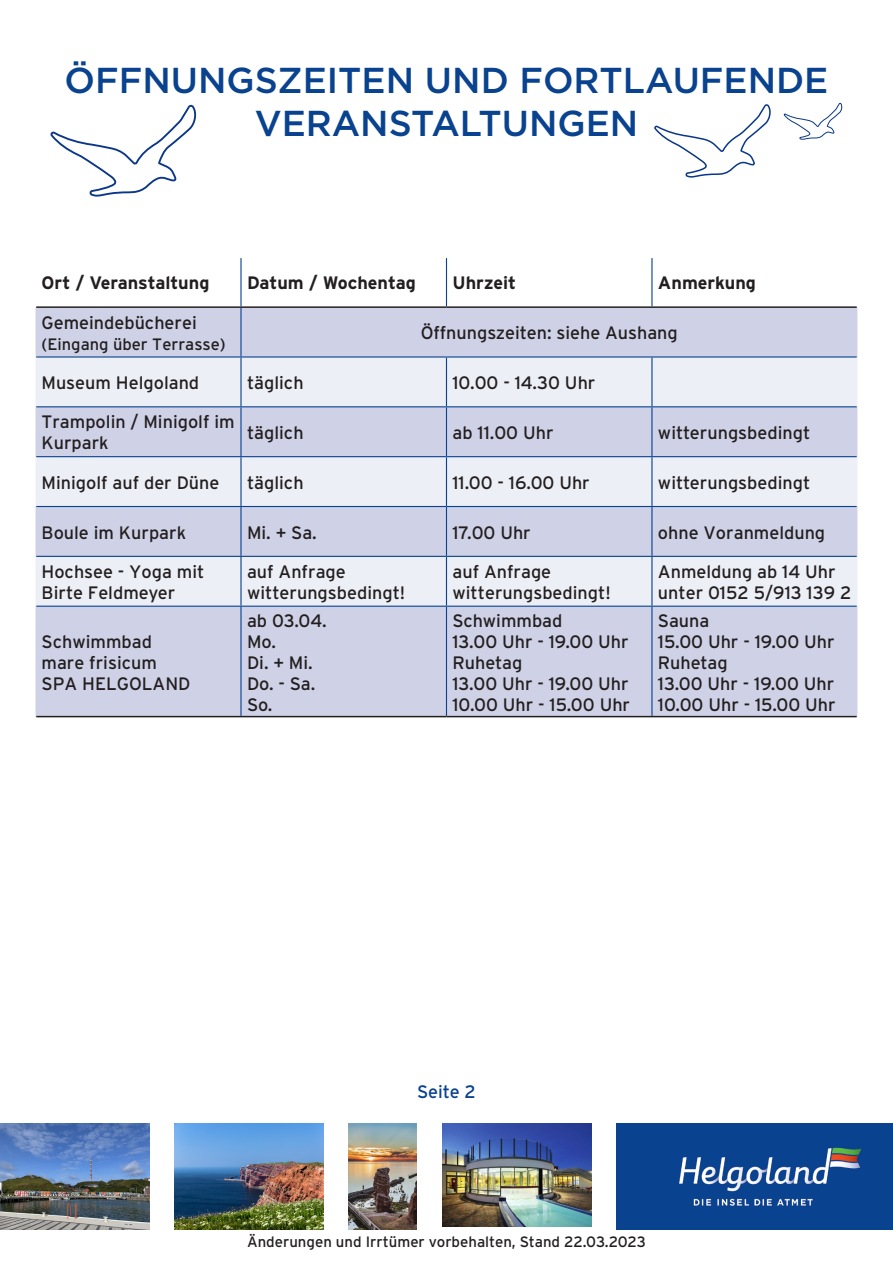
<style>
.page{position:relative;width:893px;height:1263px;background:#fff}
.page>*{position:absolute;margin:0;border:0;box-sizing:border-box;transform-origin:0 0}
.t1{font:500 36px/43.2px "Gotham";color:#09428e;text-align:center}
.t2{font:18px/21px "Interstate";color:#231f20}
.t3{font:700 18px "Interstate";color:#231f20}
.t4{font:18px "Interstate";letter-spacing:-.005em;color:#09428e}
.t5{font:16.5px "Interstate";color:#231f20}
.t6{font:15px "Interstate";color:#231f20}
</style>
<div class="page">
<svg style="left:50px;top:104px;width:147px;height:93px"></svg>
<svg style="left:654px;top:104px;width:117px;height:74px"></svg>
<svg style="left:784px;top:102px;width:59px;height:38px"></svg>
<img style="left:1px;top:1123px;width:149px;height:106px">
<img style="left:174px;top:1123px;width:149px;height:106px">
<img style="left:442px;top:1123px;width:149px;height:104px">
<img style="left:349px;top:1123px;width:68px;height:106px">
<img style="left:617px;top:1123px;width:276px;height:106px">
<div style="left:36px;top:308px;width:821px;height:408px;background:#cfd2e7"></div>
<svg style="left:36px;top:358px;width:821px;height:248px;background:#dfe2ef"></svg>
<hr style="left:240px;top:258px;width:2px;height:48px;background:#09428e">
<hr style="left:446px;top:258px;width:1px;height:48px;background:#09428e">
<hr style="left:651px;top:258px;width:1px;height:48px;background:#09428e">
<hr style="left:240px;top:308px;width:2px;height:48px;background:#09428e">
<hr style="left:36px;top:356px;width:205px;height:2px;background:#09428e">
<hr style="left:241px;top:356px;width:205px;height:2px;background:#09428e">
<hr style="left:240px;top:358px;width:2px;height:48px;background:#09428e">
<hr style="left:446px;top:356px;width:206px;height:2px;background:#09428e">
<hr style="left:446px;top:358px;width:1px;height:48px;background:#09428e">
<hr style="left:652px;top:356px;width:205px;height:2px;background:#09428e">
<hr style="left:651px;top:358px;width:1px;height:48px;background:#09428e">
<hr style="left:36px;top:406px;width:205px;height:1px;background:#09428e">
<hr style="left:241px;top:406px;width:205px;height:1px;background:#09428e">
<hr style="left:240px;top:407px;width:2px;height:49px;background:#09428e">
<hr style="left:446px;top:406px;width:206px;height:1px;background:#09428e">
<hr style="left:446px;top:407px;width:1px;height:49px;background:#09428e">
<hr style="left:652px;top:406px;width:205px;height:1px;background:#09428e">
<hr style="left:651px;top:407px;width:1px;height:49px;background:#09428e">
<hr style="left:36px;top:456px;width:205px;height:1px;background:#09428e">
<hr style="left:241px;top:456px;width:205px;height:1px;background:#09428e">
<hr style="left:240px;top:457px;width:2px;height:49px;background:#09428e">
<hr style="left:446px;top:456px;width:206px;height:1px;background:#09428e">
<hr style="left:446px;top:457px;width:1px;height:49px;background:#09428e">
<hr style="left:652px;top:456px;width:205px;height:1px;background:#09428e">
<hr style="left:651px;top:457px;width:1px;height:49px;background:#09428e">
<hr style="left:36px;top:506px;width:205px;height:1px;background:#09428e">
<hr style="left:241px;top:506px;width:205px;height:1px;background:#09428e">
<hr style="left:240px;top:507px;width:2px;height:49px;background:#09428e">
<hr style="left:446px;top:506px;width:206px;height:1px;background:#09428e">
<hr style="left:446px;top:507px;width:1px;height:49px;background:#09428e">
<hr style="left:652px;top:506px;width:205px;height:1px;background:#09428e">
<hr style="left:651px;top:507px;width:1px;height:49px;background:#09428e">
<hr style="left:36px;top:556px;width:205px;height:1px;background:#09428e">
<hr style="left:241px;top:556px;width:205px;height:1px;background:#09428e">
<hr style="left:240px;top:557px;width:2px;height:49px;background:#09428e">
<hr style="left:446px;top:556px;width:206px;height:1px;background:#09428e">
<hr style="left:446px;top:557px;width:1px;height:49px;background:#09428e">
<hr style="left:652px;top:556px;width:205px;height:1px;background:#09428e">
<hr style="left:651px;top:557px;width:1px;height:49px;background:#09428e">
<hr style="left:36px;top:606px;width:205px;height:1px;background:#09428e">
<hr style="left:241px;top:606px;width:205px;height:1px;background:#09428e">
<hr style="left:240px;top:607px;width:2px;height:109px;background:#09428e">
<hr style="left:446px;top:606px;width:206px;height:1px;background:#09428e">
<hr style="left:446px;top:607px;width:1px;height:109px;background:#09428e">
<hr style="left:652px;top:606px;width:205px;height:1px;background:#09428e">
<hr style="left:651px;top:607px;width:1px;height:109px;background:#09428e">
<hr style="left:36px;top:306px;width:205px;height:2px;background:#231f20">
<hr style="left:241px;top:306px;width:205px;height:2px;background:#231f20">
<hr style="left:446px;top:306px;width:206px;height:2px;background:#231f20">
<hr style="left:652px;top:306px;width:205px;height:2px;background:#231f20">
<hr style="left:36px;top:716px;width:205px;height:1px;background:#231f20">
<hr style="left:241px;top:716px;width:205px;height:1px;background:#231f20">
<hr style="left:446px;top:716px;width:206px;height:1px;background:#231f20">
<hr style="left:652px;top:716px;width:205px;height:1px;background:#231f20">
<h1 class="t1" style="left:65px;top:58px;width:765px">ÖFFNUNGSZEITEN UND FORTLAUFENDE<br>VERANSTALTUNGEN</h1>
<p class="t3" style="left:42px;top:273px;width:169px">Ort / Veranstaltung</p>
<p class="t3" style="left:247px;top:273px;width:170px">Datum / Wochentag</p>
<p class="t3" style="left:452px;top:273px;width:65px">Uhrzeit</p>
<p class="t3" style="left:658px;top:273px;width:100px">Anmerkung</p>
<p class="t2" style="left:42px;top:312px;width:157px">Gemeindebücherei</p>
<p class="t5" style="left:42px;top:335px;width:186px">(Eingang über Terrasse)</p>
<p class="t2" style="left:421px;top:322px;width:259px">Öffnungszeiten: siehe Aushang</p>
<p class="t2" style="left:42px;top:372px;width:159px">Museum Helgoland</p>
<p class="t2" style="left:247px;top:372px;width:58px">täglich</p>
<p class="t2" style="left:452px;top:372px;width:144px">10.00 - 14.30 Uhr</p>
<p class="t2" style="left:42px;top:411px;width:195px">Trampolin / Minigolf im<br>Kurpark</p>
<p class="t2" style="left:247px;top:422px;width:58px">täglich</p>
<p class="t2" style="left:452px;top:422px;width:103px">ab 11.00 Uhr</p>
<p class="t2" style="left:658px;top:422px;width:154px">witterungsbedingt</p>
<p class="t2" style="left:42px;top:472px;width:179px">Minigolf auf der Düne</p>
<p class="t2" style="left:247px;top:472px;width:58px">täglich</p>
<p class="t2" style="left:452px;top:472px;width:139px">11.00 - 16.00 Uhr</p>
<p class="t2" style="left:658px;top:472px;width:154px">witterungsbedingt</p>
<p class="t2" style="left:42px;top:522px;width:146px">Boule im Kurpark</p>
<p class="t2" style="left:247px;top:522px;width:71px">Mi. + Sa.</p>
<p class="t2" style="left:452px;top:522px;width:80px">17.00 Uhr</p>
<p class="t2" style="left:658px;top:522px;width:169px">ohne Voranmeldung</p>
<p class="t2" style="left:42px;top:561px;width:164px">Hochsee - Yoga mit<br>Birte Feldmeyer</p>
<p class="t2" style="left:247px;top:561px;width:160px">auf Anfrage witterungsbedingt!</p>
<p class="t2" style="left:452px;top:561px;width:160px">auf Anfrage witterungsbedingt!</p>
<p class="t2" style="left:658px;top:561px;width:195px">Anmeldung ab 14 Uhr unter 0152 5/913 139 2</p>
<p class="t2" style="left:42px;top:631px;width:150px">Schwimmbad mare frisicum<br>SPA HELGOLAND</p>
<p class="t2" style="left:247px;top:610px;width:81px">ab 03.04.<br>Mo.<br>Di. + Mi.<br>Do. - Sa.<br>So.</p>
<p class="t2" style="left:452px;top:610px;width:179px">Schwimmbad<br>13.00 Uhr - 19.00 Uhr<br>Ruhetag<br>13.00 Uhr - 19.00 Uhr<br>10.00 Uhr - 15.00 Uhr</p>
<p class="t2" style="left:658px;top:610px;width:179px">Sauna<br>15.00 Uhr - 19.00 Uhr<br>Ruhetag<br>13.00 Uhr - 19.00 Uhr<br>10.00 Uhr - 15.00 Uhr</p>
<p class="t4" style="left:417px;top:1082px;width:60px">Seite 2</p>
<p class="t6" style="left:247px;top:1234px;width:400px">Änderungen und Irrtümer vorbehalten, Stand 22.03.2023</p>
</div>
